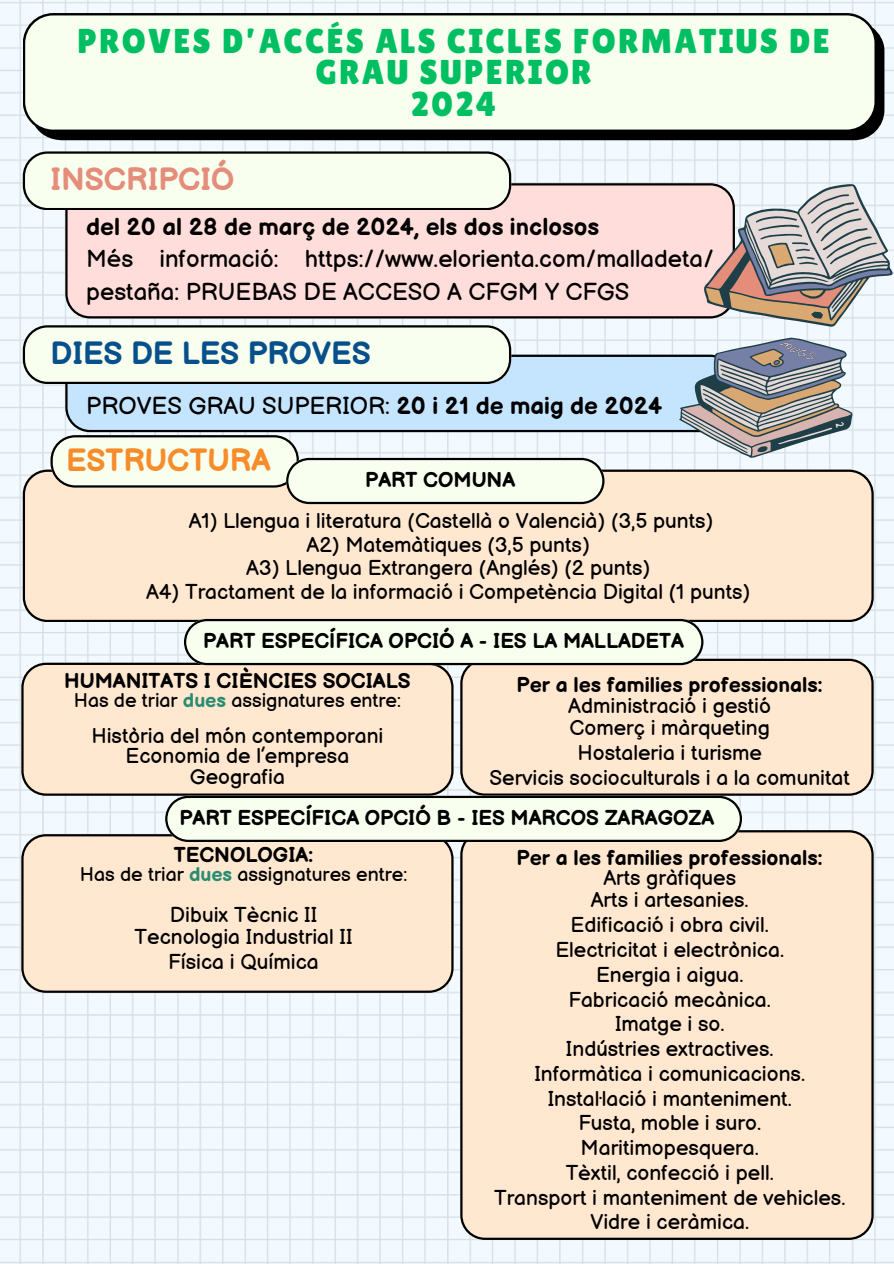
<style>
.page{position:relative;width:894px;height:1264px;background:#fff}
.page>*{position:absolute;margin:0;border:0;box-sizing:border-box;transform-origin:0 0}
.t1{font:34.5px/31.5px "Lilita One";letter-spacing:.065em;color:#00bf63;text-align:center}
.t2{font:700 31.35px "Balsamiq Sans";color:#07508b}
.t3{font:700 31.35px "Balsamiq Sans";color:#e48d7a}
.t4{font:700 31.35px "Balsamiq Sans";color:#f78d2a}
.t5{font:24px/32.7px "Balsamiq Sans";color:#000}
.t6{font:21px/24.8px "Balsamiq Sans";color:#000;text-align:center}
.t7{font:700 21px "Balsamiq Sans";color:#000}
.t8{font:19.5px "Balsamiq Sans";color:#000}
.s1{font-weight:700}
.s2{font-weight:700;color:#288c70}
</style>
<div class="page">
<img style="left:0;top:0;width:893px;height:1263px">
<svg style="left:23px;top:13px;width:860px;height:127px;fill:#f9ffef"></svg>
<div style="left:65px;top:183px;width:669px;height:135px;background:#ffdddb"></div>
<svg style="left:23px;top:151px;width:488px;height:59px"></svg>
<svg style="left:703px;top:184px;width:189px;height:143px"></svg>
<div style="left:23px;top:469px;width:850px;height:152px;background:#ffe7d0"></div>
<svg style="left:65px;top:354px;width:613px;height:78px;background:#bbd9f2"></svg>
<svg style="left:678px;top:337px;width:174px;height:121px"></svg>
<svg style="left:23px;top:325px;width:488px;height:59px"></svg>
<div style="left:460px;top:658px;width:413px;height:137px;background:#ffe7d0"></div>
<div style="left:21px;top:662px;width:432px;height:133px;background:#ffe7d0"></div>
<svg style="left:184px;top:619px;width:519px;height:46px"></svg>
<div style="left:460px;top:830px;width:413px;height:409px;background:#ffe7d0"></div>
<div style="left:21px;top:834px;width:432px;height:158px;background:#ffe7d0"></div>
<svg style="left:165px;top:795px;width:577px;height:47px"></svg>
<svg style="left:50px;top:435px;width:554px;height:69px"></svg>
<h2 class="t1" style="left:77px;top:25px;width:753px">PROVES D’ACCÉS ALS CICLES FORMATIUS DE<br>GRAU SUPERIOR<br>2024</h2>
<h1 class="t3" style="left:50px;top:162px;width:185px">INSCRIPCIÓ</h1>
<p class="t5" style="left:86px;top:211px;width:629px"><span class="s1">del 20 al 28 de març de 2024, els dos inclosos<br></span>Més informació: https://www.elorienta.com/malladeta/ pestaña: PRUEBAS DE ACCESO A CFGM Y CFGS</p>
<h1 class="t2" style="left:50px;top:335px;width:321px">DIES DE LES PROVES</h1>
<p class="t5" style="left:86px;top:390px;width:577px">PROVES GRAU SUPERIOR: <span class="s1">20 i 21 de maig de 2024</span></p>
<h3 class="t4" style="left:66px;top:442px;width:206px">ESTRUCTURA</h3>
<p class="t7" style="left:365px;top:468px;width:151px">PART COMUNA</p>
<h3 class="t6" style="left:189px;top:509px;width:526px">A1) Llengua i literatura (Castellà o Valencià) (3,5 punts)</h3>
<h1 class="t6" style="left:306px;top:533px;width:284px">A2) Matemàtiques (3,5 punts)</h1>
<h4 class="t6" style="left:246px;top:556px;width:406px">A3) Llengua Extrangera (Anglés) (2 punts)</h4>
<p class="t6" style="left:146px;top:580px;width:605px">A4) Tractament de la informació i Competència Digital (1 punts)</p>
<p class="t7" style="left:203px;top:629px;width:482px">PART ESPECÍFICA OPCIÓ A - IES LA MALLADETA</p>
<p class="t7" style="left:64px;top:669px;width:348px">HUMANITATS I CIÈNCIES SOCIALS</p>
<p class="t8" style="left:74px;top:689px;width:329px">Has de triar <span class="s2">dues</span> assignatures entre:</p>
<p class="t6" style="left:91px;top:724px;width:293px">Història del món contemporani</p>
<h4 class="t6" style="left:126px;top:744px;width:225px">Economia de l’empresa</h4>
<p class="t6" style="left:190px;top:764px;width:96px">Geografia</p>
<p class="t7" style="left:516px;top:673px;width:308px">Per a les families professionals:</p>
<p class="t6" style="left:568px;top:694px;width:204px">Administració i gestió</p>
<p class="t6" style="left:569px;top:716px;width:202px">Comerç i màrqueting</p>
<p class="t6" style="left:577px;top:741px;width:186px">Hostaleria i turisme</p>
<p class="t6" style="left:489px;top:766px;width:362px">Servicis socioculturals i a la comunitat</p>
<p class="t7" style="left:179px;top:806px;width:536px">PART ESPECÍFICA OPCIÓ B - IES MARCOS ZARAGOZA</p>
<p class="t7" style="left:174px;top:843px;width:141px">TECNOLOGIA:</p>
<p class="t8" style="left:80px;top:863px;width:329px">Has de triar <span class="s2">dues</span> assignatures entre:</p>
<p class="t6" style="left:170px;top:903px;width:149px">Dibuix Tècnic II</p>
<h4 class="t6" style="left:134px;top:925px;width:219px">Tecnologia Industrial II</h4>
<p class="t6" style="left:168px;top:950px;width:152px">Física i Química</p>
<p class="t7" style="left:516px;top:845px;width:308px">Per a les families professionals:</p>
<p class="t6" style="left:603px;top:866px;width:134px">Arts gràfiques</p>
<p class="t6" style="left:590px;top:888px;width:159px">Arts i artesanies.</p>
<p class="t6" style="left:570px;top:913px;width:200px">Edificació i obra civil.</p>
<p class="t6" style="left:555px;top:938px;width:230px">Electricitat i electrònica.</p>
<p class="t6" style="left:596px;top:963px;width:149px">Energia i aigua.</p>
<p class="t6" style="left:568px;top:987px;width:204px">Fabricació mecànica.</p>
<p class="t6" style="left:615px;top:1012px;width:111px">Imatge i so.</p>
<p class="t6" style="left:566px;top:1037px;width:209px">Indústries extractives.</p>
<p class="t6" style="left:534px;top:1062px;width:272px">Informàtica i comunicacions.</p>
<p class="t6" style="left:547px;top:1086px;width:245px">Instal·lació i manteniment.</p>
<p class="t6" style="left:578px;top:1111px;width:184px">Fusta, moble i suro.</p>
<p class="t6" style="left:580px;top:1136px;width:180px">Maritimopesquera.</p>
<p class="t6" style="left:565px;top:1161px;width:209px">Tèxtil, confecció i pell.</p>
<p class="t6" style="left:494px;top:1185px;width:353px">Transport i manteniment de vehicles.<br>Vidre i ceràmica.</p>
</div>
